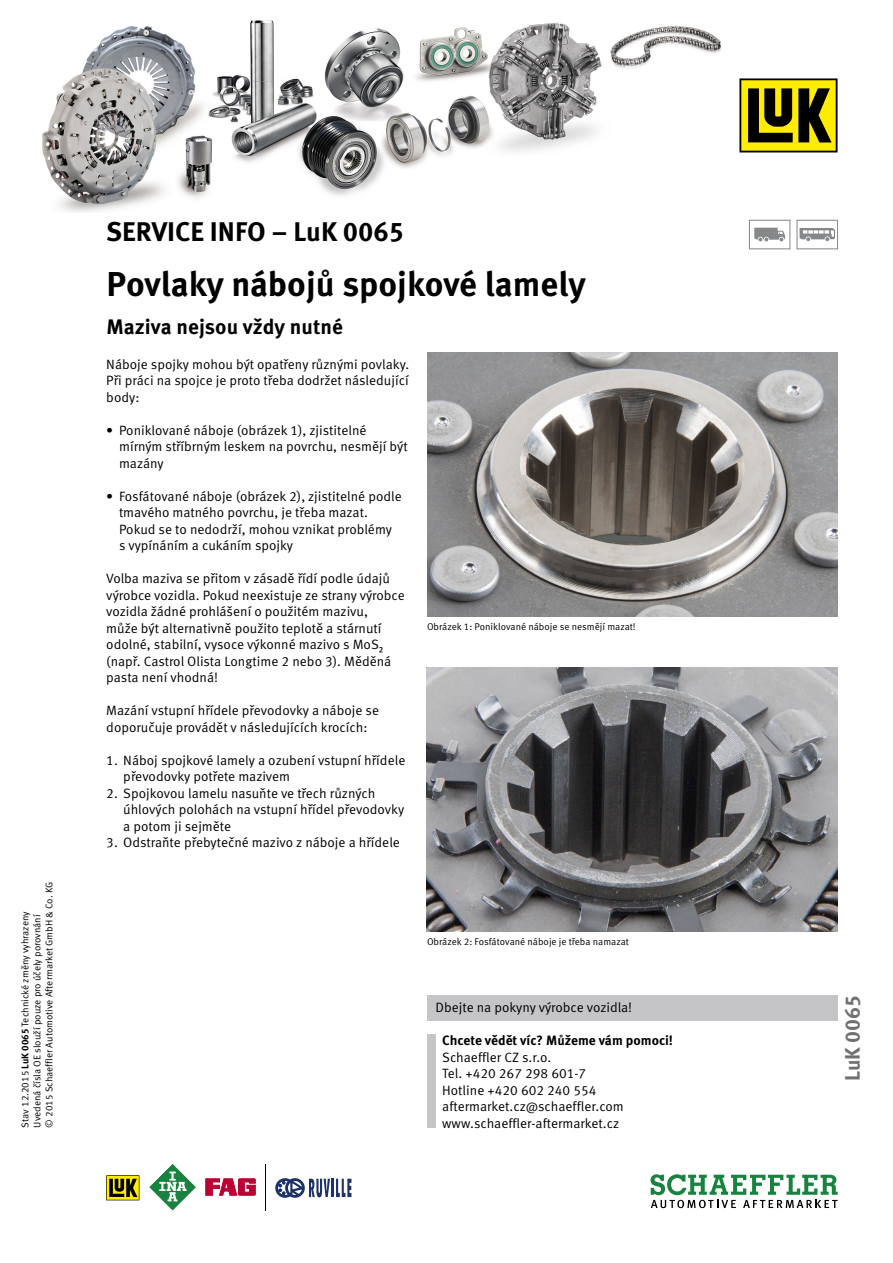
<style>
.page{position:relative;width:893px;height:1263px;background:#fff}
.page>*{position:absolute;margin:0;border:0;box-sizing:border-box;transform-origin:0 0}
.t1{font:700 34.5px "Meta Pro";color:#000}
.t2{font:700 27px "Meta Pro";color:#000}
.t3{font:700 21px "Meta Pro";color:#000}
.t4{font:700 21px "Meta Pro";color:#6f7072}
.t5{font:13.5px/16.5px "Meta Pro Norm";color:#000}
.t6{font:700 13.5px "Meta Pro";color:#000}
.t7{font:9.75px/12px "Meta Pro Norm";color:#000}
.s1{font-family:"Meta Pro";font-weight:700}
</style>
<div class="page">
<img style="left:427px;top:352px;width:411px;height:264px">
<img style="left:427px;top:667px;width:411px;height:264px">
<div style="left:427px;top:1035px;width:9px;height:93px;background:#c5c5c7"></div>
<div style="left:427px;top:996px;width:411px;height:25px;background:#c5c5c7"></div>
<img style="left:42px;top:20px;width:796px;height:192px">
<div style="left:749px;top:220px;width:41px;height:29px;border:1px solid #868788"></div>
<svg style="left:754px;top:228px;width:31px;height:13px"></svg>
<div style="left:797px;top:220px;width:41px;height:29px;border:1px solid #868788"></div>
<svg style="left:799px;top:228px;width:36px;height:13px"></svg>
<svg style="left:106px;top:1175px;width:33px;height:25px"></svg>
<svg style="left:149px;top:1164px;width:47px;height:47px"></svg>
<svg style="left:206px;top:1178px;width:50px;height:17px"></svg>
<hr style="left:265px;top:1164px;width:1px;height:46px;background:#000">
<svg style="left:275px;top:1178px;width:76px;height:20px"></svg>
<svg style="left:650px;top:1174px;width:188px;height:34px"></svg>
<svg style="left:739px;top:78px;width:98px;height:74px"></svg>
<p class="t7" style="left:31px;top:1127px;width:247px;rotate:-90deg">Uvedená čísla OE slouží pouze pro účely porovnání<br>© 2015 Schaeffler Automotive Aftermarket GmbH &amp; Co. KG</p>
<p class="t7" style="left:19px;top:1127px;width:218px;rotate:-90deg">Stav 12.2015 <span class="s1">LuK 0065</span> Technické změny vyhrazeny</p>
<h2 class="t2" style="left:106px;top:210px;width:299px">SERVICE INFO – LuK 0065</h2>
<h1 class="t1" style="left:107px;top:257px;width:481px">Povlaky nábojů spojkové lamely</h1>
<h3 class="t3" style="left:107px;top:310px;width:238px">Maziva nejsou vždy nutné</h3>
<p class="t5" style="left:106px;top:355px;width:304px;text-align:justify">Náboje spojky mohou být opatřeny různými povlaky.<br>Při práci na spojce je proto třeba dodržet následující body:</p>
<p class="t5" style="left:119px;top:421px;width:290px;text-indent:-13px">• Poniklované náboje (obrázek 1), zjistitelné mírným stříbrným leskem na povrchu, nesmějí být mazány</p>
<p class="t5" style="left:119px;top:487px;width:284px;text-indent:-13px">• Fosfátované náboje (obrázek 2), zjistitelné podle tmavého matného povrchu, je třeba mazat.<br>Pokud se to nedodrží, mohou vznikat problémy s vypínáním a cukáním spojky</p>
<p class="t5" style="left:106px;top:569px;width:300px">Volba maziva se přitom v zásadě řídí podle údajů výrobce vozidla. Pokud neexistuje ze strany výrobce vozidla žádné prohlášení o použitém mazivu,<br>může být alternativně použito teplotě a stárnutí odolné, stabilní, vysoce výkonné mazivo s MoS₂ (např. Castrol Olista Longtime 2 nebo 3). Měděná pasta není vhodná!</p>
<p class="t5" style="left:106px;top:701px;width:274px">Mazání vstupní hřídele převodovky a náboje se doporučuje provádět v následujících krocích:</p>
<p class="t5" style="left:123px;top:751px;width:284px;text-indent:-17px">1. Náboj spojkové lamely a ozubení vstupní hřídele převodovky potřete mazivem</p>
<p class="t5" style="left:123px;top:784px;width:282px;text-indent:-17px">2. Spojkovou lamelu nasuňte ve třech různých úhlových polohách na vstupní hřídel převodovky a potom ji sejměte</p>
<p class="t5" style="left:106px;top:833px;width:295px">3. Odstraňte přebytečné mazivo z náboje a hřídele</p>
<p class="t7" style="left:427px;top:620px;width:210px">Obrázek 1: Poniklované náboje se nesmějí mazat!</p>
<p class="t7" style="left:427px;top:935px;width:203px">Obrázek 2: Fosfátované náboje je třeba namazat</p>
<p class="t5" style="left:436px;top:998px;width:198px">Dbejte na pokyny výrobce vozidla!</p>
<p class="t6" style="left:442px;top:1030px;width:232px">Chcete vědět víc? Můžeme vám pomoci!</p>
<p class="t5" style="left:442px;top:1048px;width:183px">Schaeffler CZ s.r.o.<br>Tel. +420 267 298 601-7<br>Hotline +420 602 240 554 aftermarket.cz@schaeffler.com</p>
<p class="t5" style="left:442px;top:1114px;width:179px">www.schaeffler-aftermarket.cz</p>
<h3 class="t4" style="left:836px;top:1081px;width:88px;rotate:-90deg">LuK 0065</h3>
</div>
